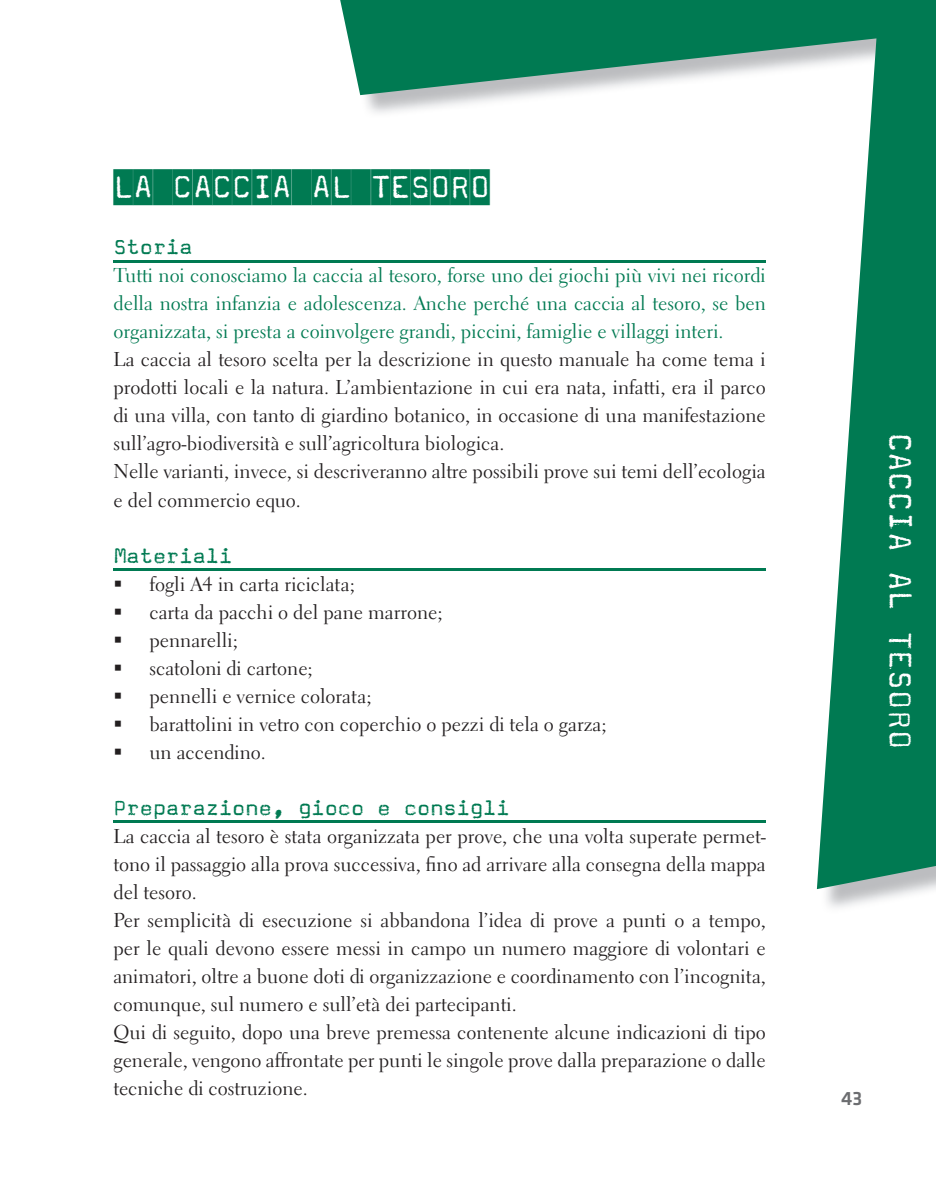
<style>
.page{position:relative;width:936px;height:1191px;background:#fff}
.page>*{position:absolute;margin:0;border:0;box-sizing:border-box;transform-origin:0 0}
.t1{font:36px "Magda Cameo";color:#007a52}
.t2{font:36px "Magda Text";color:#fff}
.t3{font:24px "Magda Text";color:#007a52}
.t4{font:20px/28px "Electra LT Std";color:#231f20}
.t5{font:20px/28px "Electra LT Std";color:#007a52;text-align:justify}
.t6{font:500 20px "Klavika";color:#6c6d70}
</style>
<div class="page">
<svg style="left:337px;top:0;width:598px;height:889px"></svg>
<hr style="left:113px;top:260px;width:652px;height:2px;background:#007a52">
<hr style="left:113px;top:568px;width:652px;height:2px;background:#007a52">
<hr style="left:113px;top:820px;width:652px;height:2px;background:#007a52">
<h1 class="t1" style="left:113px;top:167px;width:378px">LA CACCIA AL TESORO</h1>
<p class="t3" style="left:113px;top:234px;width:81px">Storia</p>
<p class="t5" style="left:113px;top:262px;width:654px">Tutti noi conosciamo la caccia al tesoro, forse uno dei giochi più vivi nei ricordi della nostra infanzia e adolescenza. Anche perché una caccia al tesoro, se ben organizzata, si presta a coinvolgere grandi, piccini, famiglie e villaggi interi.</p>
<p class="t4" style="left:113px;top:346px;width:654px">La caccia al tesoro scelta per la descrizione in questo manuale ha come tema i prodotti locali e la natura. L’ambientazione in cui era nata, infatti, era il parco di una villa, con tanto di giardino botanico, in occasione di una manifestazione sull’agro-biodiversità e sull’agricoltura biologica.<br>Nelle varianti, invece, si descriveranno altre possibili prove sui temi dell’ecologia e del commercio equo.</p>
<p class="t3" style="left:113px;top:542px;width:120px">Materiali</p>
<p class="t4" style="left:113px;top:570px;width:243px">▪ fogli A4 in carta riciclata;</p>
<p class="t4" style="left:113px;top:598px;width:330px">▪ carta da pacchi o del pane marrone;</p>
<p class="t4" style="left:113px;top:626px;width:126px">▪ pennarelli;</p>
<p class="t4" style="left:113px;top:654px;width:201px">▪ scatoloni di cartone;</p>
<p class="t4" style="left:113px;top:682px;width:259px">▪ pennelli e vernice colorata;</p>
<p class="t4" style="left:113px;top:710px;width:494px">▪ barattolini in vetro con coperchio o pezzi di tela o garza;</p>
<p class="t4" style="left:113px;top:738px;width:154px">▪ un accendino.</p>
<p class="t3" style="left:113px;top:794px;width:398px">Preparazione, gioco e consigli</p>
<p class="t4" style="left:113px;top:822px;width:654px">La caccia al tesoro è stata organizzata per prove, che una volta superate permet&shy;tono il passaggio alla prova successiva, fino ad arrivare alla consegna della mappa del tesoro.<br>Per semplicità di esecuzione si abbandona l’idea di prove a punti o a tempo, per le quali devono essere messi in campo un numero maggiore di volontari e animatori, oltre a buone doti di organizzazione e coordinamento con l’incognita, comunque, sul numero e sull’età dei partecipanti.<br>Qui di seguito, dopo una breve premessa contenente alcune indicazioni di tipo generale, vengono affrontate per punti le singole prove dalla preparazione o dalle tecniche di costruzione.</p>
<h1 class="t2" style="left:920px;top:432px;width:318px;rotate:90deg">CACCIA AL TESORO</h1>
<p class="t6" style="left:840px;top:1087px;width:23px">43</p>
</div>
